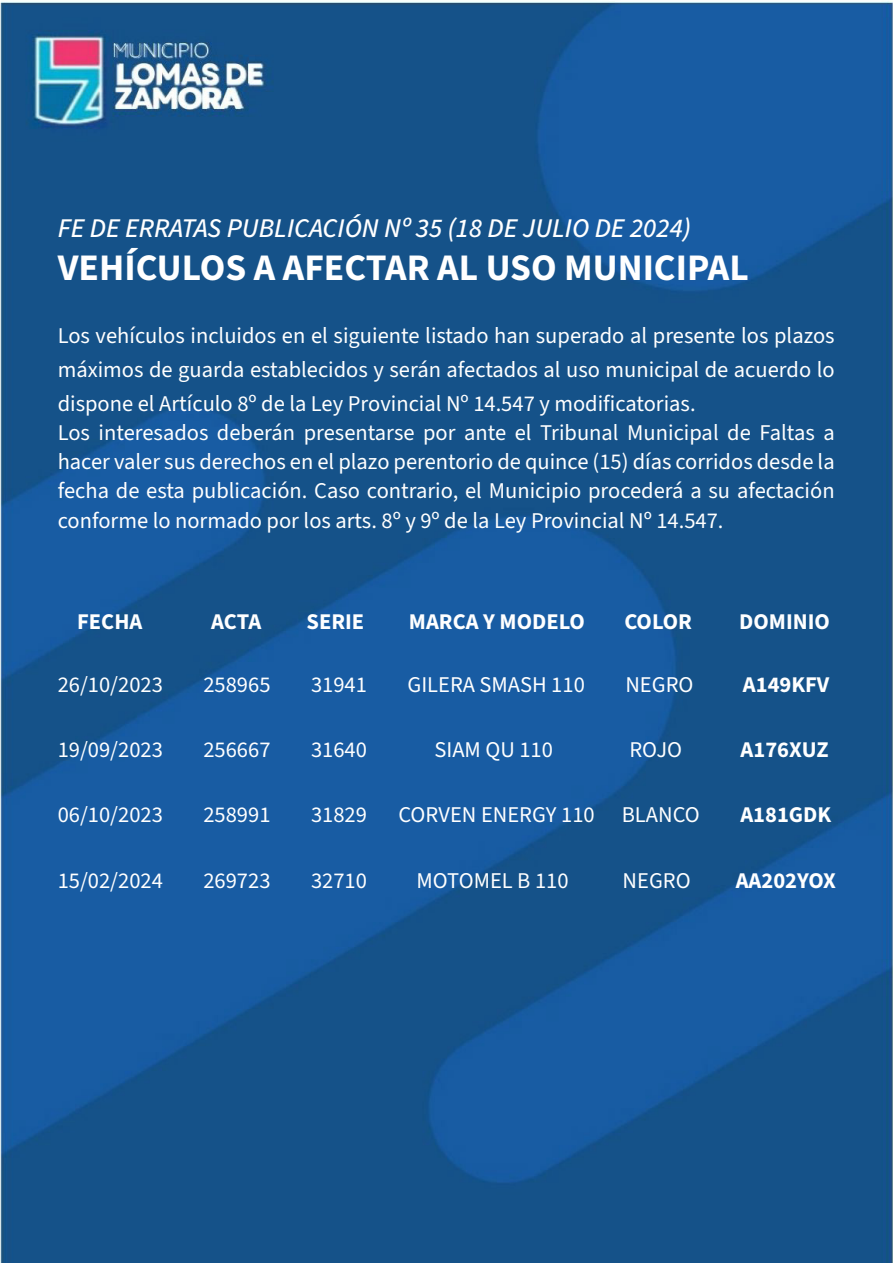
<style>
.page{position:relative;width:893px;height:1263px;background:#fff}
.page>*{position:absolute;margin:0;border:0;box-sizing:border-box;transform-origin:0 0}
.t1{font:700 37.5px "Source Sans 3";color:#fff}
.t2{font:italic 500 27px "Source Sans 3";color:#fff}
.t3{font:22.5px/29.2px "Source Sans 3";color:#fff;text-align:justify}
.t4{font:700 22.5px "Source Sans 3";color:#fff}
</style>
<div class="page">
<img style="left:0;top:1px;width:893px;height:1262px">
<h1 class="t2" style="left:58px;top:211px;width:635px">FE DE ERRATAS PUBLICACIÓN Nº 35 (18 DE JULIO DE 2024)</h1>
<h1 class="t1" style="left:58px;top:243px;width:693px">VEHÍCULOS A AFECTAR AL USO MUNICIPAL</h1>
<p class="t3" style="left:58px;top:319px;width:778px;line-height:33.8px">Los vehículos incluidos en el siguiente listado han superado al presente los plazos máximos de guarda establecidos y serán afectados al uso municipal de acuerdo lo dispone el Artículo 8º de la Ley Provincial Nº 14.547 y modificatorias.</p>
<p class="t3" style="left:58px;top:418px;width:778px">Los interesados deberán presentarse por ante el Tribunal Municipal de Faltas a hacer valer sus derechos en el plazo perentorio de quince (15) días corridos desde la fecha de esta publicación. Caso contrario, el Municipio procederá a su afectación conforme lo normado por los arts. 8º y 9º de la Ley Provincial Nº 14.547.</p>
<p class="t4" style="left:77px;top:607px;width:67px">FECHA</p>
<p class="t4" style="left:211px;top:607px;width:51px">ACTA</p>
<p class="t4" style="left:306px;top:607px;width:59px">SERIE</p>
<p class="t4" style="left:409px;top:607px;width:178px">MARCA Y MODELO</p>
<p class="t4" style="left:624px;top:607px;width:69px">COLOR</p>
<p class="t4" style="left:739px;top:607px;width:92px">DOMINIO</p>
<p class="t3" style="left:58px;top:670px;width:107px">26/10/2023</p>
<p class="t3" style="left:203px;top:670px;width:69px">258965</p>
<p class="t3" style="left:311px;top:670px;width:57px">31941</p>
<p class="t3" style="left:407px;top:670px;width:179px">GILERA SMASH 110</p>
<p class="t3" style="left:625px;top:670px;width:70px">NEGRO</p>
<p class="t4" style="left:743px;top:669px;width:88px">A149KFV</p>
<p class="t3" style="left:58px;top:735px;width:107px">19/09/2023</p>
<p class="t3" style="left:203px;top:735px;width:69px">256667</p>
<p class="t3" style="left:311px;top:735px;width:57px">31640</p>
<p class="t3" style="left:434px;top:735px;width:120px">SIAM QU 110</p>
<p class="t3" style="left:629px;top:735px;width:54px">ROJO</p>
<p class="t4" style="left:741px;top:735px;width:90px">A176XUZ</p>
<p class="t3" style="left:58px;top:800px;width:107px">06/10/2023</p>
<p class="t3" style="left:203px;top:800px;width:69px">258991</p>
<p class="t3" style="left:311px;top:800px;width:57px">31829</p>
<p class="t3" style="left:398px;top:800px;width:198px">CORVEN ENERGY 110</p>
<p class="t3" style="left:622px;top:800px;width:80px">BLANCO</p>
<p class="t4" style="left:740px;top:800px;width:92px">A181GDK</p>
<p class="t3" style="left:58px;top:866px;width:107px">15/02/2024</p>
<p class="t3" style="left:203px;top:866px;width:69px">269723</p>
<p class="t3" style="left:311px;top:866px;width:57px">32710</p>
<p class="t3" style="left:416px;top:866px;width:154px">MOTOMEL B 110</p>
<p class="t3" style="left:623px;top:866px;width:70px">NEGRO</p>
<p class="t4" style="left:736px;top:865px;width:102px">AA202YOX</p>
</div>
